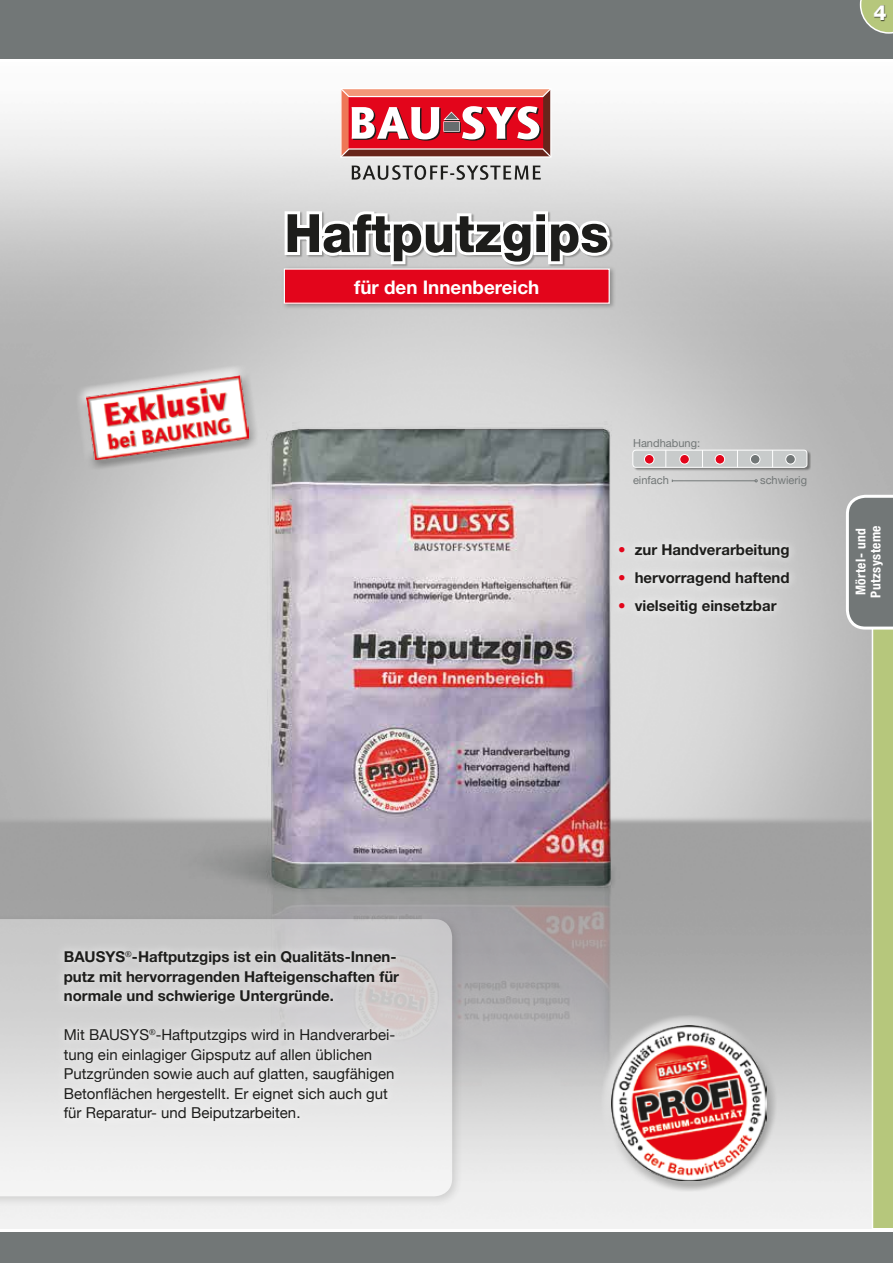
<style>
.page{position:relative;width:893px;height:1263px;background:#fff}
.page>*{position:absolute;margin:0;border:0;box-sizing:border-box;transform-origin:0 0}
.t1{font:800 52.95px "Helvetica Neue";color:#1d1d1b;scale:.96 1}
.t2{font:800 21px "Helvetica Neue";color:#fff}
.t3{font:700 18.9px "Helvetica Neue LT Std";color:#fff}
.t4{font:15px/19.5px "Helvetica Neue";color:#1d1d1b}
.t5{font:700 15px/19.5px "Helvetica Neue LT Std";color:#1d1d1b}
.t6{font:700 condensed 13.5px/15px "Helvetica Neue";letter-spacing:.03em;color:#fff}
.t7{font:11.1px "Helvetica Neue";color:#727777}
.t8{font:11.1px "Helvetica Neue LT Std";color:#727777}
.s1{color:#e3051b}
</style>
<div class="page">
<img style="left:0;top:119px;width:893px;height:1110px">
<div style="left:0;top:0;width:893px;height:60px;background:#727777"></div>
<hr style="left:0;top:59px;width:893px;height:2px;background:#fff">
<div style="left:0;top:1230px;width:893px;height:33px;background:#727777"></div>
<hr style="left:0;top:1229px;width:893px;height:2px;background:#fff">
<svg style="left:352px;top:165px;width:189px;height:15px;background:#a4a4a3"></svg>
<div style="left:340px;top:88px;width:211px;height:70px;border:1px solid #fff"></div>
<svg style="left:341px;top:89px;width:210px;height:68px"></svg>
<svg style="left:860px;top:0;width:33px;height:34px"></svg>
<div style="left:874px;top:5px;width:14px;height:16px;background:#1d1d1b;opacity:.76"></div>
<div style="left:0;top:914px;width:464px;height:293px;background:#1d1d1b;opacity:.35"></div>
<svg style="left:0;top:919px;width:452px;height:277px;fill:#ececec"></svg>
<div style="left:601px;top:1015px;width:163px;height:130px;background:#fff;opacity:.75"></div>
<div style="left:612px;top:1050px;width:165px;height:142px;background:#1d1d1b;opacity:.28"></div>
<img style="left:611px;top:1025px;width:155px;height:156px">
<div style="left:76px;top:365px;width:173px;height:101px;background:#fff;opacity:.75"></div>
<div style="left:86px;top:369px;width:173px;height:102px;background:#1d1d1b;opacity:.28"></div>
<img style="left:86px;top:375px;width:163px;height:85px">
<svg style="left:846px;top:495px;width:47px;height:734px;background:#b1b89e"></svg>
<div style="left:610px;top:535px;width:189px;height:89px;background:linear-gradient(to right,#e4e4e4,#d2d2d2)"></div>
<div style="left:55px;top:942px;width:353px;height:188px;background:linear-gradient(to bottom,#cfcecf,#eaeaea)"></div>
<svg style="left:282px;top:208px;width:331px;height:57px"></svg>
<div style="left:281px;top:265px;width:335px;height:45px;background:#1d1d1b;opacity:.35"></div>
<div style="left:284px;top:269px;width:325px;height:34px;background:#e3051b"></div>
<div style="left:284px;top:268px;width:326px;height:36px;border:1px solid #fff"></div>
<hr style="left:672px;top:480px;width:83px;height:1px;background:#727777">
<div style="left:633px;top:450px;width:178px;height:22px;background:#1d1d1b;opacity:.46"></div>
<div style="left:633px;top:450px;width:174px;height:17px;background:#c8cbcb;border-radius:3px"></div>
<div style="left:633px;top:450px;width:174px;height:18px;border:1px solid #fff;border-radius:3px"></div>
<div style="left:644px;top:454px;width:10px;height:10px;background:#e3051b;border-radius:50%"></div>
<div style="left:644px;top:454px;width:10px;height:10px;border:1px solid #fff;border-radius:50%"></div>
<div style="left:680px;top:454px;width:9px;height:10px;background:#e3051b;border-radius:50%"></div>
<div style="left:679px;top:454px;width:11px;height:10px;border:1px solid #fff;border-radius:50%"></div>
<div style="left:715px;top:454px;width:10px;height:10px;background:#e3051b;border-radius:50%"></div>
<div style="left:715px;top:454px;width:10px;height:10px;border:1px solid #fff;border-radius:50%"></div>
<div style="left:750px;top:454px;width:10px;height:10px;background:#727777;border-radius:50%"></div>
<div style="left:750px;top:454px;width:10px;height:10px;border:1px solid #fff;border-radius:50%"></div>
<div style="left:786px;top:454px;width:9px;height:10px;background:#727777;border-radius:50%"></div>
<div style="left:785px;top:454px;width:10px;height:10px;border:1px solid #fff;border-radius:50%"></div>
<svg style="left:666px;top:450px;width:1px;height:17px"></svg>
<svg style="left:702px;top:450px;width:1px;height:17px"></svg>
<svg style="left:737px;top:450px;width:1px;height:17px"></svg>
<svg style="left:772px;top:450px;width:1px;height:17px"></svg>
<h2 class="t2" style="left:874px;top:0;width:15px">4</h2>
<h1 class="t1" style="left:284px;top:202px;width:339px">Haftputzgips</h1>
<p class="t3" style="left:354px;top:275px;width:187px">für den Innenbereich</p>
<p class="t8" style="left:633px;top:437px;width:69px">Handhabung:</p>
<p class="t7" style="left:633px;top:473px;width:37px">einfach</p>
<p class="t7" style="left:760px;top:473px;width:48px">schwierig</p>
<p class="t5" style="left:618px;top:540px;width:173px"><span class="s1">•</span> zur Handverarbeitung</p>
<p class="t5" style="left:618px;top:568px;width:173px"><span class="s1">•</span> hervorragend haftend</p>
<p class="t5" style="left:618px;top:596px;width:160px"><span class="s1">•</span> vielseitig einsetzbar</p>
<p class="t6" style="left:853px;top:598px;width:74px;rotate:-90deg">Mörtel- und<br>Putzsysteme</p>
<p class="t5" style="left:64px;top:947px;width:337px">BAUSYS<sup>®</sup>-Haftputzgips ist ein Qualitäts-Innen&shy;putz mit hervorragenden Hafteigenschaften für normale und schwierige Untergründe.</p>
<p class="t4" style="left:64px;top:1025px;width:333px">Mit BAUSYS<sup>®</sup>-Haftputzgips wird in Handverarbei&shy;tung ein einlagiger Gipsputz auf allen üblichen Putzgründen sowie auch auf glatten, saugfähigen Betonflächen hergestellt. Er eignet sich auch gut für Reparatur- und Beiputzarbeiten.</p>
</div>
